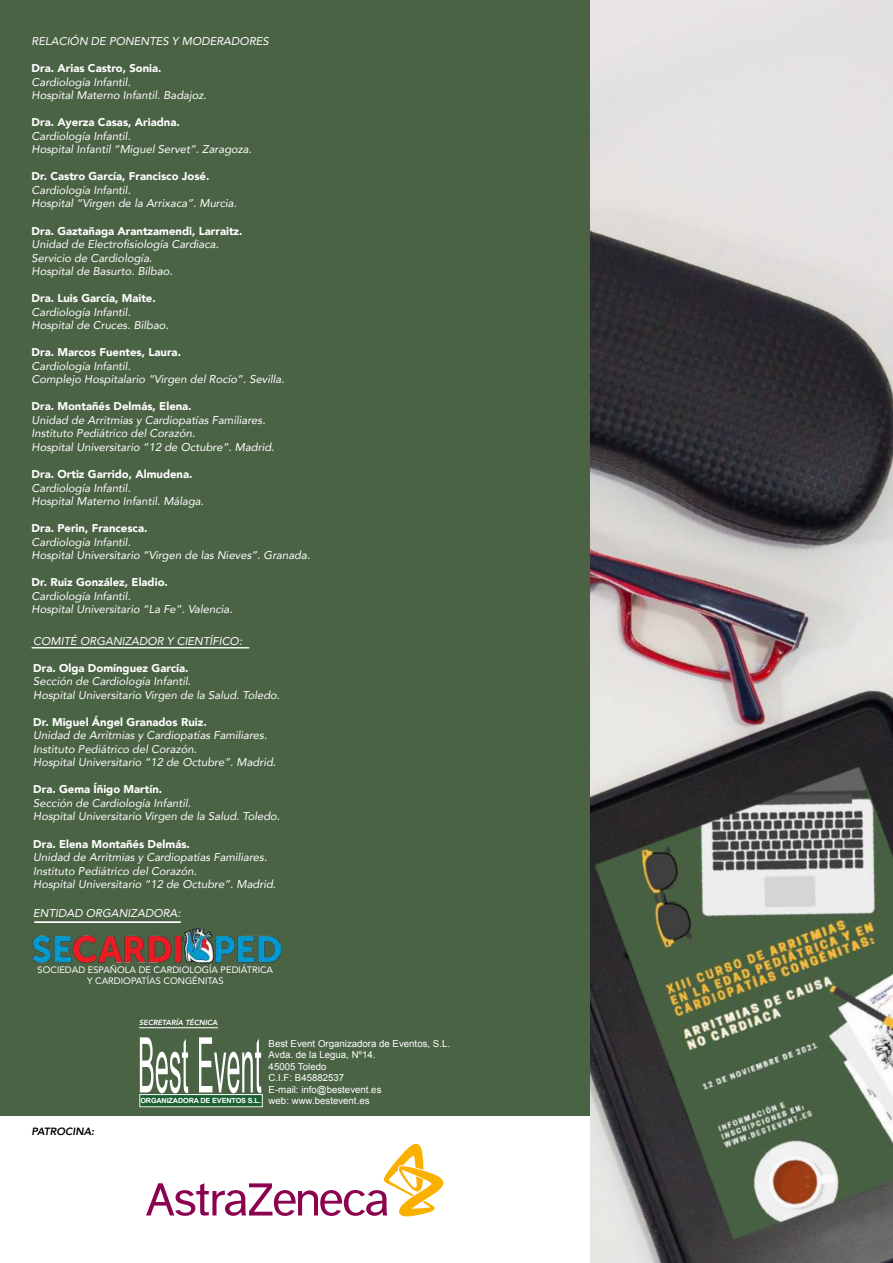
<style>
.page{position:relative;width:893px;height:1263px;background:#fff}
.page>*{position:absolute;margin:0;border:0;box-sizing:border-box;transform-origin:0 0}
.t1{font:italic 11.25px/13.5px "Avenir";color:#fff}
.t2{font:900 11.25px "Avenir";color:#fff}
.t3{font:italic 800 10.5px "Avenir";color:#010001}
.t4{font:9.6px/11.6px "Arial";color:#fff}
.t5{font:9.3px/11.1px "Avenir";color:#fff;text-align:center}
.t6{font:italic 800 7.35px "Avenir";color:#fff}
.t7{font:700 7.05px "Arial";letter-spacing:-.02em;color:#fff}
</style>
<div class="page">
<img style="left:590px;top:0;width:303px;height:1263px">
<div style="left:0;top:0;width:590px;height:1263px;background:#4b6345"></div>
<svg style="left:140px;top:1037px;width:48px;height:56px"></svg>
<svg style="left:199px;top:1037px;width:62px;height:56px"></svg>
<div style="left:140px;top:1094px;width:122px;height:13px;background:#1b6033;border:1px solid #fff"></div>
<hr style="left:139px;top:1027px;width:79px;height:1px;background:#fff">
<div style="left:0;top:1116px;width:589px;height:147px;background:#fff"></div>
<hr style="left:32px;top:647px;width:217px;height:1px;background:#fff">
<svg style="left:146px;top:1143px;width:298px;height:74px"></svg>
<hr style="left:34px;top:921px;width:147px;height:2px;background:#fff">
<img style="left:33px;top:928px;width:248px;height:36px">
<hr style="left:817px;top:889px;width:30px;height:4px;background:#edeceb">
<p class="t1" style="left:32px;top:34px;width:239px">RELACIÓN DE PONENTES Y MODERADORES</p>
<p class="t2" style="left:32px;top:59px;width:131px">Dra. Arias Castro, Sonia.</p>
<p class="t1" style="left:32px;top:75px;width:176px">Cardiología Infantil.<br>Hospital Materno Infantil. Badajoz.</p>
<p class="t2" style="left:32px;top:113px;width:150px">Dra. Ayerza Casas, Ariadna.</p>
<p class="t1" style="left:32px;top:129px;width:222px">Cardiología Infantil.<br>Hospital Infantil “Miguel Servet”. Zaragoza.</p>
<p class="t2" style="left:32px;top:167px;width:179px">Dr. Castro García, Francisco José.</p>
<p class="t1" style="left:32px;top:183px;width:207px">Cardiología Infantil.<br>Hospital “Virgen de la Arrixaca”. Murcia.</p>
<p class="t2" style="left:32px;top:221px;width:212px">Dra. Gaztañaga Arantzamendi, Larraitz.</p>
<p class="t1" style="left:32px;top:237px;width:189px">Unidad de Electrofisiología Cardiaca.<br>Servicio de Cardiología.<br>Hospital de Basurto. Bilbao.</p>
<p class="t2" style="left:32px;top:289px;width:126px">Dra. Luis García, Maite.</p>
<p class="t1" style="left:32px;top:305px;width:139px">Cardiología Infantil.<br>Hospital de Cruces. Bilbao.</p>
<p class="t2" style="left:32px;top:343px;width:151px">Dra. Marcos Fuentes, Laura.</p>
<p class="t1" style="left:32px;top:359px;width:254px">Cardiología Infantil.<br>Complejo Hospitalario “Virgen del Rocío”. Sevilla.</p>
<p class="t2" style="left:32px;top:397px;width:162px">Dra. Montañés Delmás, Elena.</p>
<p class="t1" style="left:32px;top:413px;width:244px">Unidad de Arritmias y Cardiopatías Familiares.<br>Instituto Pediátrico del Corazón.<br>Hospital Universitario “12 de Octubre”. Madrid.</p>
<p class="t2" style="left:32px;top:464px;width:162px">Dra. Ortiz Garrido, Almudena.</p>
<p class="t1" style="left:32px;top:481px;width:174px">Cardiología Infantil.<br>Hospital Materno Infantil. Málaga.</p>
<p class="t2" style="left:32px;top:518px;width:117px">Dra. Perin, Francesca.</p>
<p class="t1" style="left:32px;top:535px;width:280px">Cardiología Infantil.<br>Hospital Universitario “Virgen de las Nieves”. Granada.</p>
<p class="t2" style="left:32px;top:573px;width:138px">Dr. Ruiz González, Eladio.</p>
<p class="t1" style="left:32px;top:589px;width:202px">Cardiología Infantil.<br>Hospital Universitario “La Fe”. Valencia.</p>
<p class="t1" style="left:33px;top:634px;width:210px">COMITÉ ORGANIZADOR Y CIENTÍFICO:</p>
<p class="t2" style="left:33px;top:658px;width:157px">Dra. Olga Domínguez García.</p>
<p class="t1" style="left:33px;top:674px;width:248px">Sección de Cardiología Infantil.<br>Hospital Universitario Virgen de la Salud. Toledo.</p>
<p class="t2" style="left:33px;top:712px;width:175px">Dr. Miguel Ángel Granados Ruiz.</p>
<p class="t1" style="left:33px;top:728px;width:244px">Unidad de Arritmias y Cardiopatías Familiares.<br>Instituto Pediátrico del Corazón.<br>Hospital Universitario “12 de Octubre”. Madrid.</p>
<p class="t2" style="left:33px;top:780px;width:130px">Dra. Gema Íñigo Martín.</p>
<p class="t1" style="left:33px;top:796px;width:248px">Sección de Cardiología Infantil.<br>Hospital Universitario Virgen de la Salud. Toledo.</p>
<p class="t2" style="left:33px;top:834px;width:158px">Dra. Elena Montañés Delmás.</p>
<p class="t1" style="left:33px;top:850px;width:244px">Unidad de Arritmias y Cardiopatías Familiares.<br>Instituto Pediátrico del Corazón.<br>Hospital Universitario “12 de Octubre”. Madrid.</p>
<p class="t1" style="left:33px;top:906px;width:149px">ENTIDAD ORGANIZADORA:</p>
<p class="t5" style="left:38px;top:963px;width:237px">SOCIEDAD ESPAÑOLA DE CARDIOLOGÍA PEDIÁTRICA<br>Y CARDIOPATÍAS CONGÉNITAS</p>
<p class="t3" style="left:32px;top:1125px;width:64px">PATROCINA:</p>
<p class="t6" style="left:139px;top:1018px;width:80px">SECRETARÍA TÉCNICA</p>
<p class="t7" style="left:140px;top:1096px;width:122px">ORGANIZADORA DE EVENTOS S.L.</p>
<p class="t4" style="left:269px;top:1037px;width:183px">Best Event Organizadora de Eventos, S.L.<br>Avda. de la Legua, Nº14.<br>45005 Toledo<br>C.I.F: B45882537<br>E-mail: info@bestevent.es<br>web: www.bestevent.es</p>
</div>
